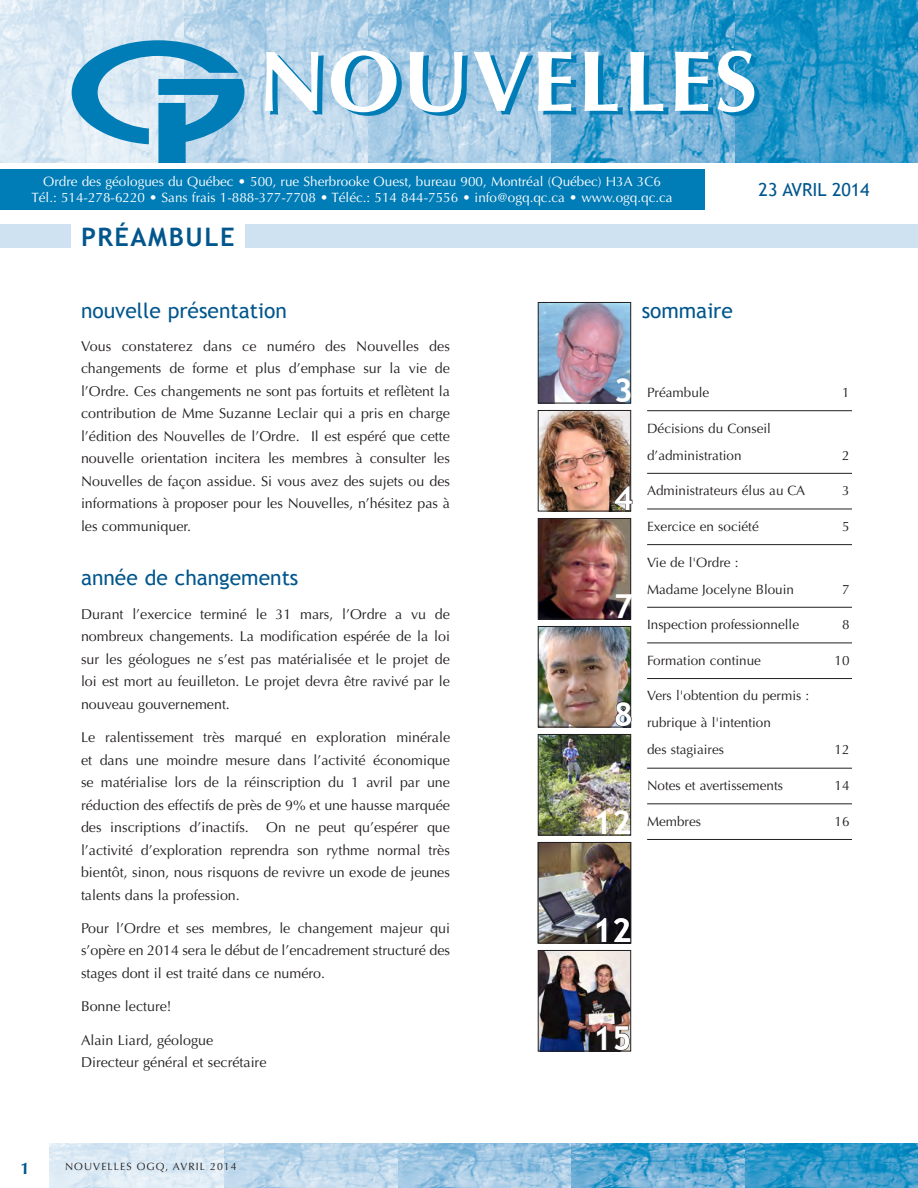
<style>
.page{position:relative;width:918px;height:1188px;background:#fff}
.page>*{position:absolute;margin:0;border:0;box-sizing:border-box;transform-origin:0 0}
.sous-titre{font:700 33px "Trebuchet MS";color:#fff}
.titre{font:700 25.5px "Trebuchet MS";letter-spacing:.06em;color:#00568d}
.Heading_1{font:21px "Trebuchet MS";color:#00568d}
.t1{font:18px "Trebuchet MS";color:#00568d}
.t2{font:700 16.5px "Optima";color:#00568d}
.t3{font:14.25px/22.5px "Optima";color:#231f20;text-align:justify}
.titre-2{font:13.5px/27px "Optima";color:#231f20}
.t4{font:13.5px "Optima";color:#fff}
.t5{font:10.5px "Optima";letter-spacing:.1em;color:#231f20}
</style>
<div class="page">
<img style="left:744px;top:1144px;width:174px;height:44px">
<svg style="left:571px;top:1144px;width:173px;height:44px;background:#5ca8d2"></svg>
<svg style="left:397px;top:1144px;width:174px;height:44px;background:#9dc5e2"></svg>
<svg style="left:224px;top:1144px;width:173px;height:44px;background:#bcd6ea"></svg>
<svg style="left:50px;top:1144px;width:174px;height:44px;background:#dce9f4"></svg>
<img style="left:734px;top:0;width:184px;height:163px">
<svg style="left:551px;top:0;width:183px;height:163px;background:#5ba8d2"></svg>
<svg style="left:367px;top:0;width:184px;height:163px;background:#9dc6e2"></svg>
<svg style="left:184px;top:0;width:183px;height:163px;background:#bcd6ea"></svg>
<svg style="left:0;top:0;width:184px;height:163px;background:#dae8f3"></svg>
<div style="left:0;top:169px;width:704px;height:40px;background:#007cb7"></div>
<svg style="left:72px;top:40px;width:173px;height:123px;background:#78b7d8"></svg>
<svg style="left:265px;top:51px;width:495px;height:65px"></svg>
<div style="left:0;top:224px;width:71px;height:24px;background:#cfe2f1"></div>
<div style="left:245px;top:224px;width:673px;height:24px;background:#cfe2f1"></div>
<hr style="left:647px;top:410px;width:205px;height:1px;background:#231f20">
<hr style="left:647px;top:473px;width:205px;height:1px;background:#231f20">
<hr style="left:647px;top:509px;width:205px;height:1px;background:#231f20">
<hr style="left:647px;top:544px;width:205px;height:1px;background:#231f20">
<hr style="left:647px;top:607px;width:205px;height:1px;background:#231f20">
<hr style="left:647px;top:643px;width:205px;height:1px;background:#231f20">
<hr style="left:647px;top:678px;width:205px;height:1px;background:#231f20">
<hr style="left:647px;top:768px;width:205px;height:1px;background:#231f20">
<hr style="left:647px;top:804px;width:205px;height:1px;background:#231f20">
<hr style="left:647px;top:839px;width:205px;height:1px;background:#231f20">
<img style="left:540px;top:304px;width:89px;height:97px">
<div style="left:538px;top:302px;width:93px;height:101px;border:1px solid #231f20"></div>
<img style="left:540px;top:412px;width:89px;height:97px">
<div style="left:538px;top:410px;width:93px;height:101px;border:1px solid #231f20"></div>
<img style="left:540px;top:520px;width:89px;height:97px">
<div style="left:538px;top:518px;width:93px;height:101px;border:1px solid #231f20"></div>
<img style="left:540px;top:628px;width:89px;height:97px">
<div style="left:538px;top:626px;width:93px;height:101px;border:1px solid #231f20"></div>
<img style="left:540px;top:952px;width:89px;height:97px">
<div style="left:538px;top:950px;width:93px;height:101px;border:1px solid #231f20"></div>
<img style="left:540px;top:844px;width:89px;height:97px">
<img style="left:540px;top:736px;width:89px;height:97px">
<div style="left:538px;top:734px;width:93px;height:101px;border:1px solid #231f20"></div>
<div style="left:538px;top:842px;width:93px;height:101px;border:1px solid #231f20"></div>
<svg style="left:614px;top:485px;width:19px;height:26px"></svg>
<svg style="left:615px;top:701px;width:17px;height:26px"></svg>
<svg style="left:596px;top:1025px;width:11px;height:26px"></svg>
<svg style="left:614px;top:1025px;width:16px;height:26px"></svg>
<p class="t4" style="left:43px;top:174px;width:619px">Ordre des géologues du Québec • 500, rue Sherbrooke Ouest, bureau 900, Montréal (Québec) H3A 3C6</p>
<p class="t4" style="left:31px;top:189px;width:643px">Tél.: 514-278-6220 • Sans frais 1-888-377-7708 • Téléc.: 514 844-7556 • info@ogq.qc.ca • www.ogq.qc.ca</p>
<p class="titre" style="left:81px;top:221px;width:155px">PRÉAMBULE</p>
<p class="t1" style="left:759px;top:179px;width:113px">23 AVRIL 2014</p>
<p class="Heading_1" style="left:81px;top:298px;width:207px">nouvelle présentation</p>
<p class="t3" style="left:81px;top:335px;width:371px">Vous constaterez dans ce numéro des Nouvelles des changements de forme et plus d’emphase sur la vie de l’Ordre. Ces changements ne sont pas fortuits et reflètent la contribution de Mme Suzanne Leclair qui a pris en charge l’édition des Nouvelles de l’Ordre. Il est espéré que cette nouvelle orientation incitera les membres à consulter les Nouvelles de façon assidue. Si vous avez des sujets ou des informations à proposer pour les Nouvelles, n’hésitez pas à les communiquer.</p>
<p class="Heading_1" style="left:81px;top:566px;width:219px">année de changements</p>
<p class="t3" style="left:81px;top:603px;width:371px">Durant l’exercice terminé le 31 mars, l’Ordre a vu de nombreux changements. La modification espérée de la loi sur les géologues ne s’est pas matérialisée et le projet de loi est mort au feuilleton. Le projet devra être ravivé par le nouveau gouvernement.</p>
<p class="t3" style="left:81px;top:726px;width:371px">Le ralentissement très marqué en exploration minérale et dans une moindre mesure dans l’activité économique se matérialise lors de la réinscription du 1 avril par une réduction des effectifs de près de 9% et une hausse marquée des inscriptions d’inactifs. On ne peut qu’espérer que l’activité d’exploration reprendra son rythme normal très bientôt, sinon, nous risquons de revivre un exode de jeunes talents dans la profession.</p>
<p class="t3" style="left:81px;top:917px;width:371px">Pour l’Ordre et ses membres, le changement majeur qui s’opère en 2014 sera le début de l’encadrement structuré des stages dont il est traité dans ce numéro.</p>
<p class="t3" style="left:81px;top:995px;width:92px">Bonne lecture!</p>
<p class="t3" style="left:81px;top:1029px;width:134px">Alain Liard, géologue</p>
<p class="t3" style="left:81px;top:1051px;width:187px">Directeur général et secrétaire</p>
<p class="t2" style="left:20px;top:1158px;width:11px">1</p>
<p class="t5" style="left:65px;top:1161px;width:173px">NOUVELLES OGQ, AVRIL 2014</p>
<p class="Heading_1" style="left:642px;top:298px;width:93px">sommaire</p>
<p class="sous-titre" style="left:614px;top:369px;width:21px">3</p>
<p class="sous-titre" style="left:614px;top:477px;width:21px">4</p>
<p class="sous-titre" style="left:614px;top:585px;width:21px">7</p>
<p class="sous-titre" style="left:614px;top:693px;width:21px">8</p>
<p class="sous-titre" style="left:593px;top:801px;width:40px">12</p>
<p class="titre-2" style="left:647px;top:379px;width:64px">Préambule</p>
<p class="titre-2" style="left:842px;top:379px;width:9px">1</p>
<p class="titre-2" style="left:647px;top:415px;width:125px">Décisions du Conseil d’administration</p>
<p class="titre-2" style="left:842px;top:442px;width:9px">2</p>
<p class="titre-2" style="left:647px;top:477px;width:159px">Administrateurs élus au CA</p>
<p class="titre-2" style="left:842px;top:477px;width:9px">3</p>
<p class="titre-2" style="left:647px;top:513px;width:113px">Exercice en société</p>
<p class="titre-2" style="left:842px;top:513px;width:9px">5</p>
<p class="titre-2" style="left:647px;top:549px;width:93px">Vie de l'Ordre :</p>
<p class="titre-2" style="left:647px;top:576px;width:148px">Madame Jocelyne Blouin</p>
<p class="titre-2" style="left:842px;top:576px;width:9px">7</p>
<p class="titre-2" style="left:647px;top:611px;width:153px">Inspection professionnelle</p>
<p class="titre-2" style="left:842px;top:611px;width:9px">8</p>
<p class="titre-2" style="left:647px;top:647px;width:115px">Formation continue</p>
<p class="titre-2" style="left:835px;top:647px;width:17px">10</p>
<p class="titre-2" style="left:647px;top:683px;width:164px">Vers l'obtention du permis :</p>
<p class="titre-2" style="left:647px;top:710px;width:125px">rubrique à l'intention</p>
<p class="titre-2" style="left:647px;top:737px;width:78px">des stagiaires</p>
<p class="titre-2" style="left:835px;top:737px;width:17px">12</p>
<p class="titre-2" style="left:647px;top:772px;width:137px">Notes et avertissements</p>
<p class="titre-2" style="left:835px;top:772px;width:17px">14</p>
<p class="titre-2" style="left:647px;top:808px;width:55px">Membres</p>
<p class="titre-2" style="left:835px;top:808px;width:17px">16</p>
<p class="sous-titre" style="left:593px;top:909px;width:40px">12</p>
<p class="sous-titre" style="left:593px;top:1017px;width:40px">15</p>
</div>
